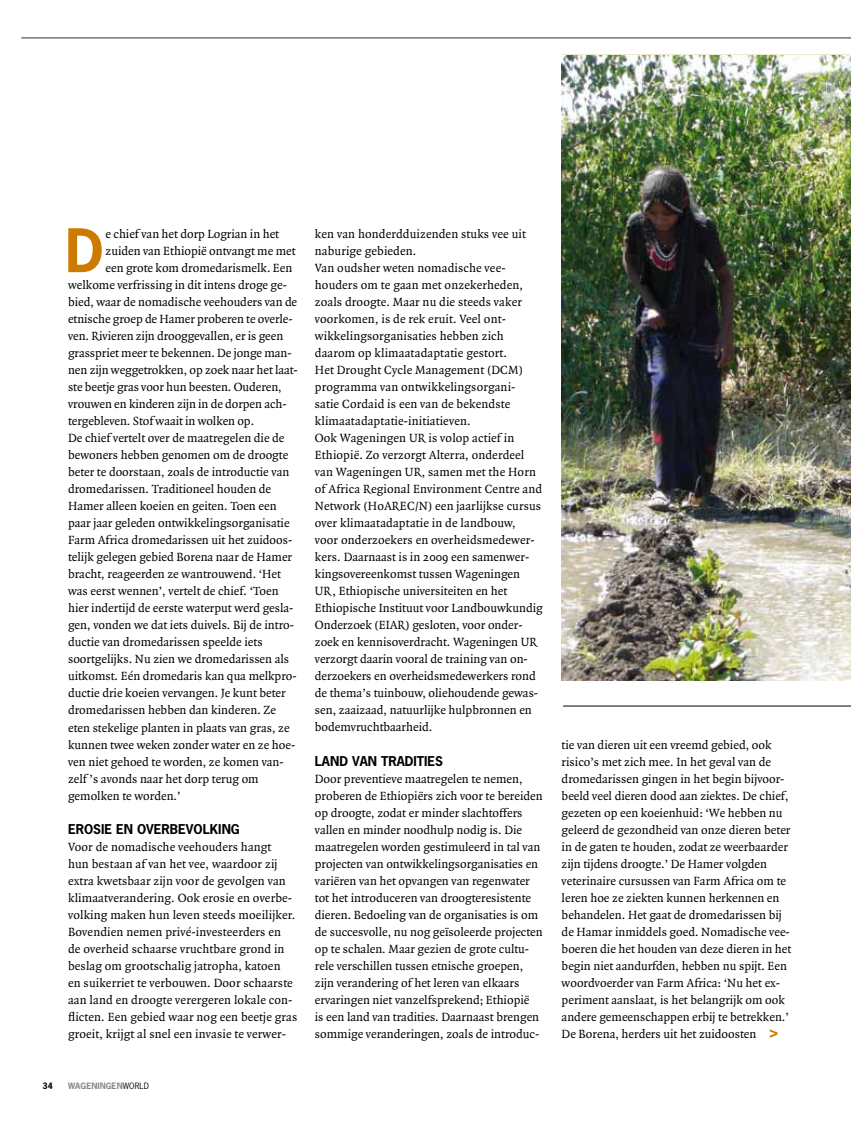
<style>
.page{position:relative;width:851px;height:1127px;background:#fff}
.page>*{position:absolute;margin:0;border:0;box-sizing:border-box;transform-origin:0 0}
.t1{font:700 56.4px "News Gothic Std";color:#cd7b00}
.t2{font:12.75px/17px "Quadraat OT";color:#000}
.t3{font:700 12.75px "News Gothic Std";color:#000}
.t4{font:700 8.25px "News Gothic Std";letter-spacing:.01em;color:#87888a}
.t5{font:700 8.25px "News Gothic Std";color:#000}
.s1{font-weight:400;color:#000}
.s2{font-family:"News Gothic Std";font-weight:700;font-size:18px;color:#cd7b00}
</style>
<div class="page">
<hr style="left:563px;top:706px;width:287px;height:1px;background:#000">
<img style="left:561px;top:56px;width:289px;height:624px">
<svg style="left:21px;top:37px;width:829px;height:2px;background:#949595"></svg>
<h1 class="t1" style="left:65px;top:213px;width:35px">D</h1>
<p class="t2" style="left:106px;top:226px;width:175px">e chief van het dorp Logrian in het</p>
<p class="t2" style="left:106px;top:243px;width:191px">zuiden van Ethiopië ontvangt me met</p>
<p class="t2" style="left:106px;top:260px;width:188px">een grote kom dromedarismelk. Een</p>
<p class="t2" style="left:68px;top:277px;width:220px">welkome verfrissing in dit intens droge ge-</p>
<p class="t2" style="left:68px;top:294px;width:231px">bied, waar de nomadische veehouders van de</p>
<p class="t2" style="left:68px;top:311px;width:226px">etnische groep de Hamer proberen te overle-</p>
<p class="t2" style="left:68px;top:328px;width:217px">ven. Rivieren zijn drooggevallen, er is geen</p>
<p class="t2" style="left:68px;top:345px;width:225px">grasspriet meer te bekennen. De jonge man-</p>
<p class="t2" style="left:68px;top:362px;width:231px">nen zijn weggetrokken, op zoek naar het laat-</p>
<p class="t2" style="left:68px;top:379px;width:215px">ste beetje gras voor hun beesten. Ouderen,</p>
<p class="t2" style="left:68px;top:396px;width:220px">vrouwen en kinderen zijn in de dorpen ach-</p>
<p class="t2" style="left:68px;top:413px;width:188px">tergebleven. Stof waait in wolken op.</p>
<p class="t2" style="left:68px;top:430px;width:218px">De chief vertelt over de maatregelen die de</p>
<p class="t2" style="left:68px;top:447px;width:222px">bewoners hebben genomen om de droogte</p>
<p class="t2" style="left:68px;top:464px;width:223px">beter te doorstaan, zoals de introductie van</p>
<p class="t2" style="left:68px;top:481px;width:205px">dromedarissen. Traditioneel houden de</p>
<p class="t2" style="left:68px;top:498px;width:210px">Hamer alleen koeien en geiten. Toen een</p>
<p class="t2" style="left:68px;top:515px;width:223px">paar jaar geleden ontwikkelingsorganisatie</p>
<p class="t2" style="left:68px;top:532px;width:226px">Farm Africa dromedarissen uit het zuidoos-</p>
<p class="t2" style="left:68px;top:549px;width:225px">telijk gelegen gebied Borena naar de Hamer</p>
<p class="t2" style="left:68px;top:566px;width:214px">bracht, reageerden ze wantrouwend. ‘Het</p>
<p class="t2" style="left:68px;top:583px;width:212px">was eerst wennen’, vertelt de chief. ‘Toen</p>
<p class="t2" style="left:68px;top:600px;width:227px">hier indertijd de eerste waterput werd gesla-</p>
<p class="t2" style="left:68px;top:617px;width:227px">gen, vonden we dat iets duivels. Bij de intro-</p>
<p class="t2" style="left:68px;top:634px;width:196px">ductie van dromedarissen speelde iets</p>
<p class="t2" style="left:68px;top:651px;width:223px">soortgelijks. Nu zien we dromedarissen als</p>
<p class="t2" style="left:68px;top:668px;width:230px">uitkomst. Eén dromedaris kan qua melkpro-</p>
<p class="t2" style="left:68px;top:685px;width:219px">ductie drie koeien vervangen. Je kunt beter</p>
<p class="t2" style="left:68px;top:702px;width:209px">dromedarissen hebben dan kinderen. Ze</p>
<p class="t2" style="left:68px;top:719px;width:223px">eten stekelige planten in plaats van gras, ze</p>
<p class="t2" style="left:68px;top:736px;width:229px">kunnen twee weken zonder water en ze hoe-</p>
<p class="t2" style="left:68px;top:753px;width:217px">ven niet gehoed te worden, ze komen van-</p>
<p class="t2" style="left:68px;top:770px;width:192px">zelf ’s avonds naar het dorp terug om</p>
<p class="t2" style="left:68px;top:787px;width:114px">gemolken te worden.’</p>
<p class="t3" style="left:68px;top:820px;width:173px">EROSIE EN OVERBEVOLKING</p>
<p class="t2" style="left:68px;top:838px;width:231px">Voor de nomadische veehouders hangt<br>hun bestaan af van het vee, waardoor zij extra kwetsbaar zijn voor de gevolgen van klimaatverandering. Ook erosie en overbe&shy;volking maken hun leven steeds moeilijker.<br>Bovendien nemen privé-investeerders en<br>de overheid schaarse vruchtbare grond in beslag om grootschalig jatropha, katoen<br>en suikerriet te verbouwen. Door schaarste aan land en droogte verergeren lokale con&shy;flicten. Een gebied waar nog een beetje gras groeit, krijgt al snel een invasie te verwer-</p>
<p class="t5" style="left:43px;top:1080px;width:12px">34</p>
<p class="t4" style="left:68px;top:1080px;width:82px">WAGENINGEN<span class="s1">WORLD</span></p>
<p class="t2" style="left:315px;top:226px;width:229px">ken van honderdduizenden stuks vee uit naburige gebieden.<br>Van oudsher weten nomadische vee&shy;houders om te gaan met onzekerheden, zoals droogte. Maar nu die steeds vaker voorkomen, is de rek eruit. Veel ont&shy;wikkelingsorganisaties hebben zich daarom op klimaatadaptatie gestort.<br>Het Drought Cycle Management (DCM) programma van ontwikkelingsorgani&shy;satie Cordaid is een van de bekendste klimaatadaptatie-initiatieven.<br>Ook Wageningen UR is volop actief in Ethiopië. Zo verzorgt Alterra, onderdeel van Wageningen UR, samen met the Horn of Africa Regional Environment Centre and Network (HoAREC/N) een jaarlijkse cursus over klimaatadaptatie in de landbouw,<br>voor onderzoekers en overheidsmedewer&shy;kers. Daarnaast is in 2009 een samenwer&shy;kingsovereenkomst tussen Wageningen UR, Ethiopische universiteiten en het Ethiopische Instituut voor Landbouwkundig Onderzoek (EIAR) gesloten, voor onder&shy;zoek en kennisoverdracht. Wageningen UR verzorgt daarin vooral de training van on&shy;derzoekers en overheidsmedewerkers rond de thema’s tuinbouw, oliehoudende gewas&shy;sen, zaaizaad, natuurlijke hulpbronnen en bodemvruchtbaarheid.</p>
<p class="t3" style="left:315px;top:752px;width:128px">LAND VAN TRADITIES</p>
<p class="t2" style="left:315px;top:770px;width:229px">Door preventieve maatregelen te nemen, proberen de Ethiopiërs zich voor te bereiden op droogte, zodat er minder slachtoffers vallen en minder noodhulp nodig is. Die maatregelen worden gestimuleerd in tal van projecten van ontwikkelingsorganisaties en variëren van het opvangen van regenwater tot het introduceren van droogteresistente dieren. Bedoeling van de organisaties is om de succesvolle, nu nog geïsoleerde projecten op te schalen. Maar gezien de grote cultu&shy;rele verschillen tussen etnische groepen, zijn verandering of het leren van elkaars ervaringen niet vanzelfsprekend; Ethiopië<br>is een land van tradities. Daarnaast brengen sommige veranderingen, zoals de introduc-</p>
<p class="t2" style="left:561px;top:736px;width:231px">tie van dieren uit een vreemd gebied, ook risico’s met zich mee. In het geval van de dromedarissen gingen in het begin bijvoor&shy;beeld veel dieren dood aan ziektes. De chief, gezeten op een koeienhuid: ‘We hebben nu geleerd de gezondheid van onze dieren beter in de gaten te houden, zodat ze weerbaarder zijn tijdens droogte.’ De Hamer volgden veterinaire cursussen van Farm Africa om te leren hoe ze ziekten kunnen herkennen en behandelen. Het gaat de dromedarissen bij de Hamar inmiddels goed. Nomadische vee&shy;boeren die het houden van deze dieren in het begin niet aandurfden, hebben nu spijt. Een woordvoerder van Farm Africa: ‘Nu het ex&shy;periment aanslaat, is het belangrijk om ook andere gemeenschappen erbij te betrekken.’ De Borena, herders uit het zuidoosten <span class="s2">&gt;</span></p>
</div>
